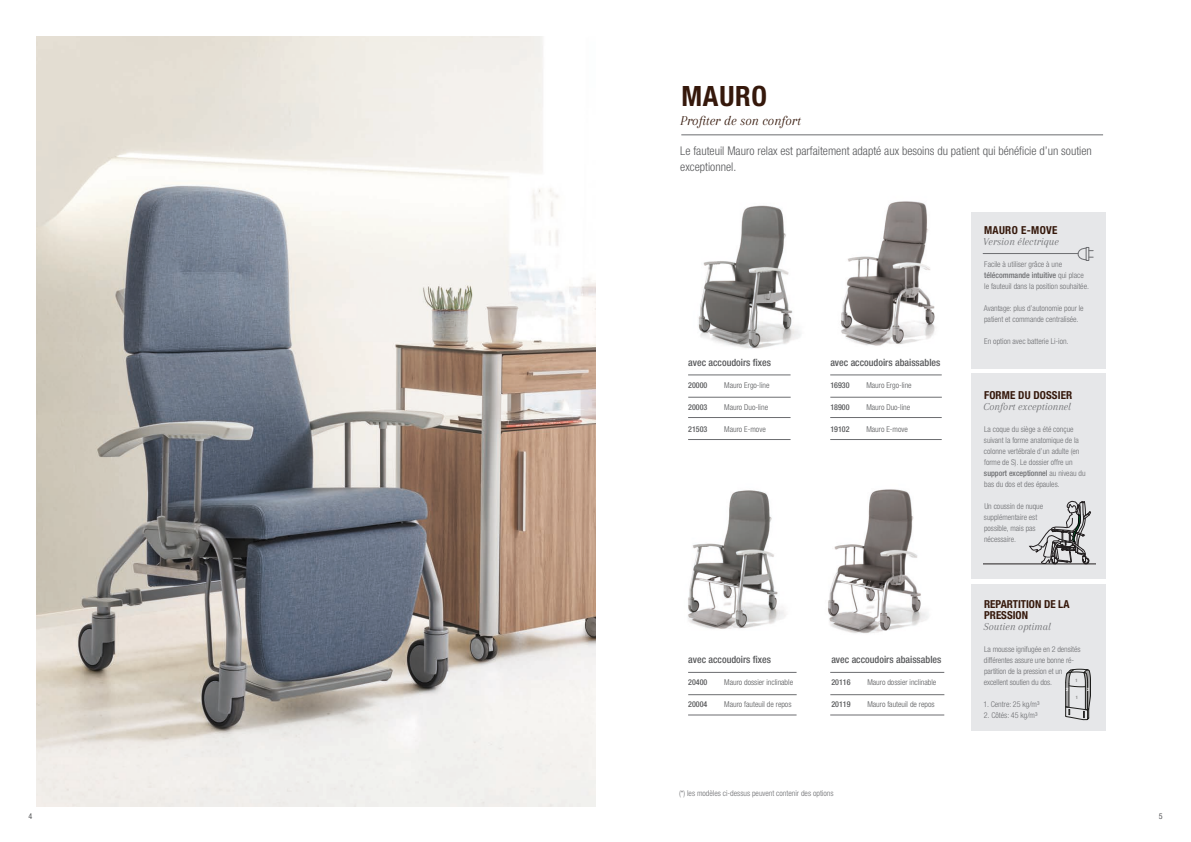
<style>
.page{position:relative;width:1191px;height:842px;background:#fff}
.page>*{position:absolute;margin:0;border:0;box-sizing:border-box;transform-origin:0 0}
.t1{font:700 condensed 28px "Helvetica Neue LT Std";letter-spacing:.03em;color:#35180b}
.t2{font:italic 14px "Arapey";color:#35180b}
.t3{font:300 condensed 12px/16px "Helvetica Neue LT Std";color:#57585a}
.t4{font:italic 11px/11px "Arapey";color:#6c6d70}
.t5{font:700 condensed 11px/11px "Helvetica Neue LT Std";color:#35180b}
.lopende_tekst{font:500 condensed 10px "Helvetica Neue LT Std";color:#57585a}
.t6{font:300 condensed 8px/11px "Helvetica Neue LT Std";color:#6c6d70}
.lopende_tekst-2{font:300 condensed 8px "Helvetica Neue LT Std";color:#57585a}
.lopende_tekst-3{font:500 condensed 8px "Helvetica Neue LT Std";color:#57585a}
.t7{font:condensed 8px "Helvetica Neue LT Std";color:#57585a}
.t8{font:700 condensed 4.6px "Helvetica Neue LT Std";color:#878787}
.t9{font:700 condensed 4.6px "Helvetica Neue LT Std";color:#fff}
.s1{font-family:"Helvetica Neue LT Std";font-weight:700;font-style:normal;font-stretch:condensed;color:#35180b}
.s2{font-weight:500}
.s3{font-family:"Arapey";font-weight:400;font-style:italic;font-stretch:normal;color:#6c6d70}
</style>
<div class="page">
<div style="left:971px;top:373px;width:135px;height:205px;background:#e6e7e9"></div>
<div style="left:971px;top:584px;width:135px;height:147px;background:#e6e7e9"></div>
<div style="left:971px;top:212px;width:135px;height:156px;background:#e6e7e9"></div>
<img style="left:36px;top:36px;width:559px;height:770px">
<img style="left:828px;top:489px;width:100px;height:145px">
<img style="left:688px;top:490px;width:98px;height:139px">
<img style="left:841px;top:201px;width:94px;height:145px">
<img style="left:698px;top:205px;width:103px;height:144px">
<hr style="left:681px;top:135px;width:422px;height:1px;background:#6c6d70">
<hr style="left:830px;top:672px;width:114px;height:1px;background:#6c6d70">
<hr style="left:830px;top:694px;width:114px;height:1px;background:#6c6d70">
<hr style="left:830px;top:715px;width:114px;height:1px;background:#6c6d70">
<hr style="left:830px;top:375px;width:111px;height:1px;background:#6c6d70">
<hr style="left:830px;top:397px;width:111px;height:1px;background:#6c6d70">
<hr style="left:830px;top:417px;width:111px;height:1px;background:#6c6d70">
<hr style="left:830px;top:439px;width:111px;height:1px;background:#6c6d70">
<hr style="left:688px;top:672px;width:108px;height:1px;background:#6c6d70">
<hr style="left:688px;top:694px;width:108px;height:1px;background:#6c6d70">
<hr style="left:688px;top:715px;width:108px;height:1px;background:#6c6d70">
<hr style="left:688px;top:375px;width:102px;height:1px;background:#6c6d70">
<hr style="left:688px;top:397px;width:102px;height:1px;background:#6c6d70">
<hr style="left:688px;top:417px;width:102px;height:1px;background:#6c6d70">
<hr style="left:688px;top:439px;width:102px;height:1px;background:#6c6d70">
<hr style="left:984px;top:564px;width:111px;height:1px;background:#231f20">
<svg style="left:1029px;top:501px;width:62px;height:63px"></svg>
<svg style="left:1065px;top:669px;width:26px;height:51px"></svg>
<hr style="left:983px;top:253px;width:95px;height:1px;background:#6c6d70">
<div style="left:1085px;top:247px;width:4px;height:14px;border:1px solid #6c6d70"></div>
<svg style="left:1077px;top:248px;width:16px;height:12px"></svg>
<p class="t1" style="left:681px;top:79px;width:87px">MAURO</p>
<p class="t2" style="left:680px;top:113px;width:122px">Profiter de son confort</p>
<p class="t3" style="left:680px;top:142px;width:413px">Le fauteuil Mauro relax est parfaitement adapté aux besoins du patient qui bénéficie d’un soutien exceptionnel.</p>
<p class="lopende_tekst" style="left:688px;top:356px;width:84px">avec accoudoirs fixes</p>
<p class="lopende_tekst-3" style="left:688px;top:380px;width:21px">20000</p>
<p class="lopende_tekst-2" style="left:724px;top:381px;width:47px">Mauro Ergo-line</p>
<p class="lopende_tekst-3" style="left:688px;top:402px;width:21px">20003</p>
<p class="lopende_tekst-2" style="left:724px;top:403px;width:45px">Mauro Duo-line</p>
<p class="lopende_tekst-3" style="left:688px;top:424px;width:21px">21503</p>
<p class="lopende_tekst-2" style="left:724px;top:425px;width:43px">Mauro E-move</p>
<p class="lopende_tekst" style="left:830px;top:356px;width:112px">avec accoudoirs abaissables</p>
<p class="lopende_tekst-3" style="left:830px;top:380px;width:21px">16930</p>
<p class="lopende_tekst-2" style="left:866px;top:381px;width:47px">Mauro Ergo-line</p>
<p class="lopende_tekst-3" style="left:830px;top:402px;width:21px">18900</p>
<p class="lopende_tekst-2" style="left:866px;top:403px;width:45px">Mauro Duo-line</p>
<p class="lopende_tekst-3" style="left:830px;top:424px;width:21px">19102</p>
<p class="lopende_tekst-2" style="left:866px;top:425px;width:43px">Mauro E-move</p>
<p class="lopende_tekst" style="left:688px;top:653px;width:84px">avec accoudoirs fixes</p>
<p class="lopende_tekst-3" style="left:688px;top:677px;width:21px">20400</p>
<p class="lopende_tekst-2" style="left:724px;top:678px;width:70px">Mauro dossier inclinable</p>
<p class="lopende_tekst-3" style="left:688px;top:699px;width:21px">20004</p>
<p class="lopende_tekst-2" style="left:724px;top:700px;width:69px">Mauro fauteuil de repos</p>
<p class="lopende_tekst" style="left:831px;top:653px;width:112px">avec accoudoirs abaissables</p>
<p class="lopende_tekst-3" style="left:831px;top:677px;width:21px">20116</p>
<p class="lopende_tekst-2" style="left:867px;top:678px;width:70px">Mauro dossier inclinable</p>
<p class="lopende_tekst-3" style="left:831px;top:699px;width:21px">20119</p>
<p class="lopende_tekst-2" style="left:867px;top:700px;width:69px">Mauro fauteuil de repos</p>
<p class="t6" style="left:679px;top:787px;width:156px">(*) les modèles ci-dessus peuvent contenir des options</p>
<p class="t4" style="left:983px;top:225px;width:77px"><span class="s1">MAURO E-MOVE<br></span>Version électrique</p>
<p class="t6" style="left:984px;top:259px;width:106px">Facile à utiliser grâce à une <span class="s2">télécommande intuitive</span> qui place le fauteuil dans la position souhaitée.</p>
<p class="t6" style="left:984px;top:303px;width:101px">Avantage: plus d’autonomie pour le patient et commande centralisée.</p>
<p class="t6" style="left:984px;top:336px;width:86px">En option avec batterie Li-ion.</p>
<p class="t4" style="left:983px;top:390px;width:90px"><span class="s1">FORME DU DOSSIER<br></span>Confort exceptionnel</p>
<p class="t6" style="left:984px;top:424px;width:103px">La coque du siège a été conçue suivant la forme anatomique de la colonne vertébrale d’un adulte (en forme de S). Le dossier offre un <span class="s2">support exceptionnel</span> au niveau du bas du dos et des épaules.</p>
<p class="t6" style="left:984px;top:501px;width:61px">Un coussin de nuque supplémentaire est possible, mais pas nécessaire.</p>
<p class="t5" style="left:983px;top:598px;width:87px">REPARTITION DE LA<br>PRESSION<br><span class="s3">Soutien optimal</span></p>
<p class="t6" style="left:984px;top:644px;width:98px">La mousse ignifugée en 2 densités différentes assure une bonne ré&shy;partition de la pression et un excellent soutien du dos.</p>
<p class="t6" style="left:983px;top:699px;width:58px">1. Centre: 25 kg/m³</p>
<p class="t6" style="left:984px;top:710px;width:55px">2. Côtés: 45 kg/m³</p>
<p class="t8" style="left:1075px;top:677px;width:4px">1</p>
<p class="t8" style="left:1075px;top:694px;width:4px">1</p>
<p class="t9" style="left:1066px;top:686px;width:4px">2</p>
<p class="t9" style="left:1087px;top:687px;width:4px">2</p>
<p class="t7" style="left:28px;top:811px;width:5px">4</p>
<p class="t7" style="left:1158px;top:812px;width:5px">5</p>
</div>
